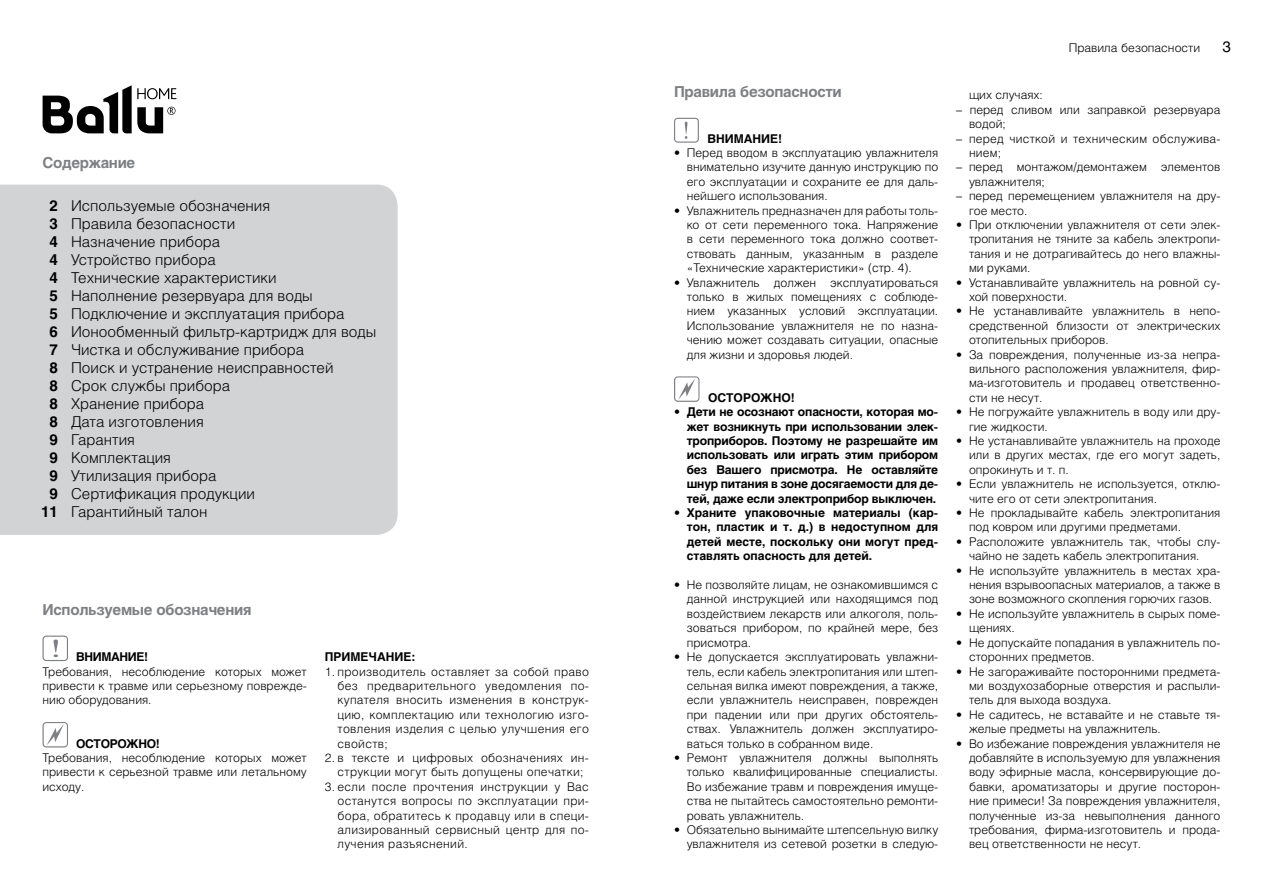
<style>
.page{position:relative;width:1263px;height:893px;background:#fff}
.page>*{position:absolute;margin:0;border:0;box-sizing:border-box;transform-origin:0 0}
.t1{font:300 15px "Helios";color:#000}
.t2{font:700 15px "Helios";letter-spacing:-.02em;color:#7e8083}
.t3{font:15px "Helios";color:#000}
.t4{font:300 12px/14.4px "Helios";color:#000;text-align:justify}
.t5{font:700 12px/14.4px "Helios";color:#000;text-align:justify}
.t6{font:300 12px/14.4px "Helios";letter-spacing:.025em;color:#000}
.t7{font:300 12px/14.4px "Helios";letter-spacing:.02em;color:#000}
.t8{font:700 12px "Helios";letter-spacing:-.03em;color:#000}
.s1{font-weight:700}
.s2{font-weight:300}
</style>
<div class="page">
<svg style="left:43px;top:636px;width:25px;height:25px"></svg>
<svg style="left:43px;top:722px;width:25px;height:25px"></svg>
<svg style="left:674px;top:118px;width:25px;height:25px"></svg>
<svg style="left:674px;top:376px;width:25px;height:26px"></svg>
<div style="left:0;top:185px;width:398px;height:350px;background:#d1d3d4"></div>
<svg style="left:43px;top:85px;width:133px;height:48px"></svg>
<p class="t2" style="left:43px;top:154px;width:94px">Содержание</p>
<p class="t1" style="left:50px;top:197px;width:222px"><span class="s1">2</span> Используемые обозначения</p>
<p class="t1" style="left:50px;top:215px;width:187px"><span class="s1">3</span> Правила безопасности</p>
<p class="t1" style="left:50px;top:233px;width:172px"><span class="s1">4</span> Назначение прибора</p>
<p class="t1" style="left:50px;top:251px;width:168px"><span class="s1">4</span> Устройство прибора</p>
<p class="t1" style="left:50px;top:269px;width:229px"><span class="s1">4</span> Технические характеристики</p>
<p class="t1" style="left:50px;top:287px;width:265px"><span class="s1">5</span> Наполнение резервуара для воды</p>
<p class="t1" style="left:50px;top:305px;width:296px"><span class="s1">5</span> Подключение и эксплуатация прибора</p>
<p class="t1" style="left:50px;top:323px;width:328px"><span class="s1">6</span> Ионообменный фильтр-картридж для воды</p>
<p class="t1" style="left:50px;top:341px;width:256px"><span class="s1">7</span> Чистка и обслуживание прибора</p>
<p class="t1" style="left:50px;top:359px;width:285px"><span class="s1">8</span> Поиск и устранение неисправностей</p>
<p class="t1" style="left:50px;top:377px;width:182px"><span class="s1">8</span> Срок службы прибора</p>
<p class="t1" style="left:50px;top:395px;width:156px"><span class="s1">8</span> Хранение прибора</p>
<p class="t1" style="left:50px;top:413px;width:156px"><span class="s1">8</span> Дата изготовления</p>
<p class="t1" style="left:50px;top:431px;width:87px"><span class="s1">9</span> Гарантия</p>
<p class="t1" style="left:50px;top:449px;width:123px"><span class="s1">9</span> Комплектация</p>
<p class="t1" style="left:50px;top:467px;width:168px"><span class="s1">9</span> Утилизация прибора</p>
<p class="t1" style="left:50px;top:485px;width:207px"><span class="s1">9</span> Сертификация продукции</p>
<p class="t1" style="left:41px;top:503px;width:168px"><span class="s1">11</span> Гарантийный талон</p>
<p class="t2" style="left:43px;top:601px;width:210px">Используемые обозначения</p>
<p class="t8" style="left:76px;top:650px;width:74px">ВНИМАНИЕ!</p>
<p class="t4" style="left:43px;top:664px;width:266px">Требования, несоблюдение которых может привести к травме или серьезному поврежде&shy;нию оборудования.</p>
<p class="t8" style="left:76px;top:736px;width:85px">ОСТОРОЖНО!</p>
<p class="t4" style="left:43px;top:750px;width:266px">Требования, несоблюдение которых может привести к серьезной травме или летальному исходу.</p>
<p class="t5" style="left:325px;top:650px;width:92px">ПРИМЕЧАНИЕ:</p>
<p class="t4" style="left:337px;top:664px;width:253px;text-indent:-13px">1. производитель оставляет за собой право без предварительного уведомления по&shy;купателя вносить изменения в конструк&shy;цию, комплектацию или технологию изго&shy;товления изделия с целью улучшения его свойств;</p>
<p class="t6" style="left:337px;top:750px;width:253px;text-indent:-13px">2. в тексте и цифровых обозначениях ин&shy;струкции могут быть допущены опечатки;</p>
<p class="t4" style="left:337px;top:779px;width:253px;text-indent:-13px">3. если после прочтения инструкции у Вас останутся вопросы по эксплуатации при&shy;бора, обратитесь к продавцу или в специ&shy;ализированный сервисный центр для по&shy;лучения разъяснений.</p>
<p class="t2" style="left:674px;top:83px;width:169px">Правила безопасности</p>
<p class="t5" style="left:707px;top:131px;width:76px">ВНИМАНИЕ!</p>
<p class="t4" style="left:687px;top:145px;width:253px;text-indent:-13px">• Перед вводом в эксплуатацию увлажнителя внимательно изучите данную инструкцию по его эксплуатации и сохраните ее для даль&shy;нейшего использования.</p>
<p class="t4" style="left:687px;top:203px;width:253px;text-indent:-13px">• Увлажнитель предназначен для работы толь&shy;ко от сети переменного тока. Напряжение в сети переменного тока должно соответ&shy;ствовать данным, указанным в разделе «Технические характеристики» (стр. 4).</p>
<p class="t4" style="left:687px;top:275px;width:253px;text-indent:-13px">• Увлажнитель должен эксплуатироваться только в жилых помещениях с соблюде&shy;нием указанных условий эксплуатации.<br>Использование увлажнителя не по назна&shy;чению может создавать ситуации, опасные для жизни и здоровья людей.</p>
<p class="t5" style="left:708px;top:390px;width:88px">ОСТОРОЖНО!</p>
<p class="t5" style="left:687px;top:405px;width:253px;text-indent:-13px"><span class="s2">•</span> Дети не осознают опасности, которая мо&shy;жет возникнуть при использовании элек&shy;троприборов. Поэтому не разрешайте им использовать или играть этим прибором без Вашего присмотра. Не оставляйте шнур питания в зоне досягаемости для де&shy;тей, даже если электроприбор выключен.</p>
<p class="t5" style="left:687px;top:506px;width:253px;text-indent:-13px"><span class="s2">•</span> Храните упаковочные материалы (кар&shy;тон, пластик и т. д.) в недоступном для детей месте, поскольку они могут пред&shy;ставлять опасность для детей.</p>
<p class="t4" style="left:687px;top:577px;width:253px;text-indent:-13px">• Не позволяйте лицам, не ознакомившимся с данной инструкцией или находящимся под воздействием лекарств или алкоголя, поль&shy;зоваться прибором, по крайней мере, без присмотра.</p>
<p class="t4" style="left:687px;top:649px;width:253px;text-indent:-13px">• Не допускается эксплуатировать увлажни&shy;тель, если кабель электропитания или штеп&shy;сельная вилка имеют повреждения, а также, если увлажнитель неисправен, поврежден при падении или при других обстоятель&shy;ствах. Увлажнитель должен эксплуатиро&shy;ваться только в собранном виде.</p>
<p class="t4" style="left:687px;top:750px;width:253px;text-indent:-13px">• Ремонт увлажнителя должны выполнять только квалифицированные специалисты.<br>Во избежание травм и повреждения имуще&shy;ства не пытайтесь самостоятельно ремонти&shy;ровать увлажнитель.</p>
<p class="t4" style="left:674px;top:822px;width:266px;text-align:right">• Обязательно вынимайте штепсельную вилку увлажнителя из сетевой розетки в следую-</p>
<p class="t4" style="left:1069px;top:40px;width:133px">Правила безопасности</p>
<p class="t3" style="left:1222px;top:38px;width:10px">3</p>
<p class="t4" style="left:969px;top:88px;width:75px">щих случаях:</p>
<p class="t4" style="left:969px;top:102px;width:253px;text-indent:-13px">– перед сливом или заправкой резервуара водой;</p>
<p class="t7" style="left:969px;top:131px;width:253px;text-indent:-13px">– перед чисткой и техническим обслужива&shy;нием;</p>
<p class="t4" style="left:969px;top:160px;width:253px;text-indent:-13px">– перед монтажом/демонтажем элементов увлажнителя;</p>
<p class="t4" style="left:969px;top:189px;width:253px;text-indent:-13px">– перед перемещением увлажнителя на дру&shy;гое место.</p>
<p class="t4" style="left:969px;top:217px;width:253px;text-indent:-13px">• При отключении увлажнителя от сети элек&shy;тропитания не тяните за кабель электропи&shy;тания и не дотрагивайтесь до него влажны&shy;ми руками.</p>
<p class="t4" style="left:969px;top:275px;width:253px;text-indent:-13px">• Устанавливайте увлажнитель на ровной су&shy;хой поверхности.</p>
<p class="t4" style="left:969px;top:304px;width:253px;text-indent:-13px">• Не устанавливайте увлажнитель в непо&shy;средственной близости от электрических отопительных приборов.</p>
<p class="t4" style="left:969px;top:347px;width:253px;text-indent:-13px">• За повреждения, полученные из-за непра&shy;вильного расположения увлажнителя, фир&shy;ма-изготовитель и продавец ответственно&shy;сти не несут.</p>
<p class="t4" style="left:969px;top:405px;width:253px;text-indent:-13px">• Не погружайте увлажнитель в воду или дру&shy;гие жидкости.</p>
<p class="t4" style="left:969px;top:433px;width:253px;text-indent:-13px">• Не устанавливайте увлажнитель на проходе или в других местах, где его могут задеть, опрокинуть и т. п.</p>
<p class="t4" style="left:969px;top:477px;width:253px;text-indent:-13px">• Если увлажнитель не используется, отклю&shy;чите его от сети электропитания.</p>
<p class="t4" style="left:969px;top:505px;width:253px;text-indent:-13px">• Не прокладывайте кабель электропитания под ковром или другими предметами.</p>
<p class="t4" style="left:969px;top:534px;width:253px;text-indent:-13px">• Расположите увлажнитель так, чтобы слу&shy;чайно не задеть кабель электропитания.</p>
<p class="t4" style="left:969px;top:563px;width:253px;text-indent:-13px">• Не используйте увлажнитель в местах хра&shy;нения взрывоопасных материалов, а также в зоне возможного скопления горючих газов.</p>
<p class="t4" style="left:969px;top:606px;width:253px;text-indent:-13px">• Не используйте увлажнитель в сырых поме&shy;щениях.</p>
<p class="t4" style="left:969px;top:635px;width:253px;text-indent:-13px">• Не допускайте попадания в увлажнитель по&shy;сторонних предметов.</p>
<p class="t4" style="left:969px;top:664px;width:253px;text-indent:-13px">• Не загораживайте посторонними предмета&shy;ми воздухозаборные отверстия и распыли&shy;тель для выхода воздуха.</p>
<p class="t4" style="left:969px;top:707px;width:253px;text-indent:-13px">• Не садитесь, не вставайте и не ставьте тя&shy;желые предметы на увлажнитель.</p>
<p class="t4" style="left:969px;top:736px;width:253px;text-indent:-13px">• Во избежание повреждения увлажнителя не добавляйте в используемую для увлажнения воду эфирные масла, консервирующие до&shy;бавки, ароматизаторы и другие посторон&shy;ние примеси! За повреждения увлажнителя, полученные из-за невыполнения данного требования, фирма-изготовитель и прода&shy;вец ответственности не несут.</p>
</div>
